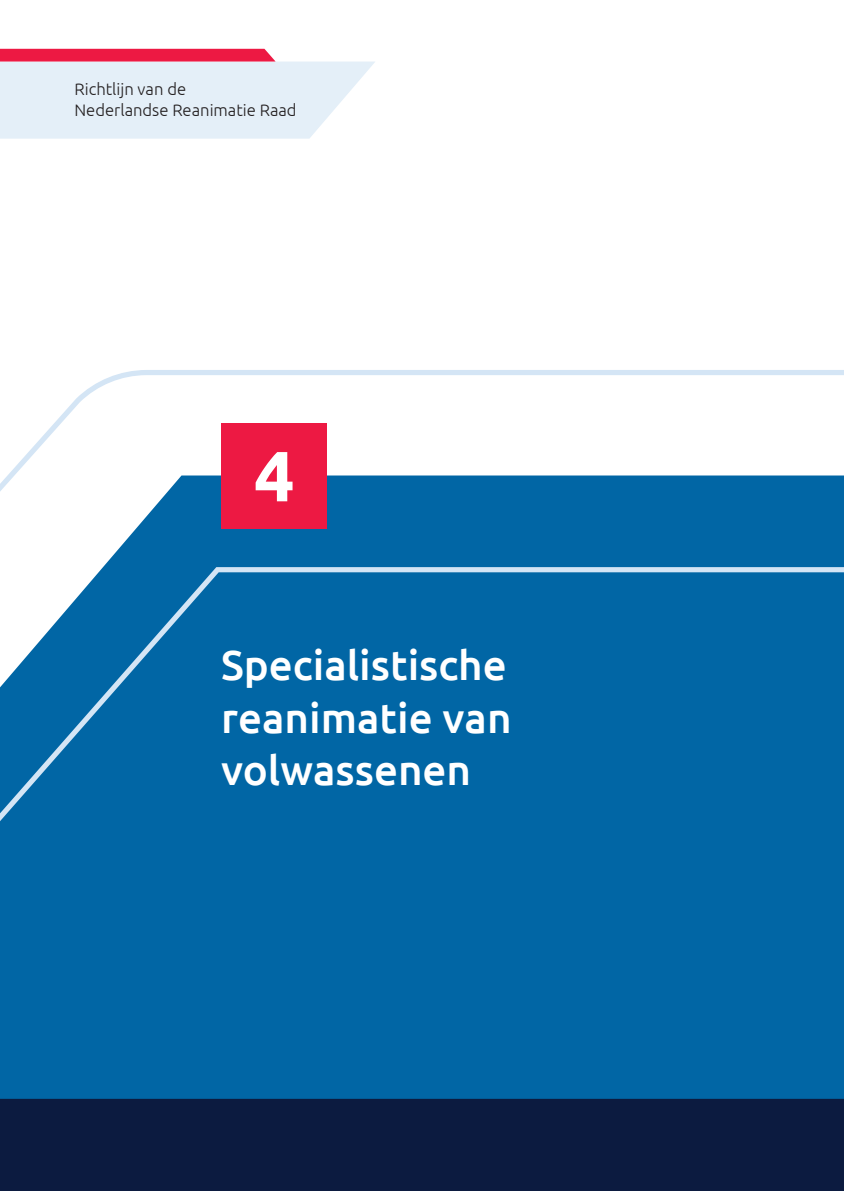
<style>
.page{position:relative;width:844px;height:1191px;background:#fff}
.page>*{position:absolute;margin:0;border:0;box-sizing:border-box;transform-origin:0 0}
.t1{font:700 71.05px "Ubuntu";color:#fff}
.t2{font:500 42px/52.5px "Ubuntu";color:#fff;text-align:justify}
.t3{font:300 16.62px/21px "Ubuntu";color:#231f20}
</style>
<div class="page">
<div style="left:0;top:1098px;width:843px;height:93px;background:#0c1b40"></div>
<div style="left:0;top:887px;width:843px;height:211px;background:#0166a5"></div>
<svg style="left:0;top:370px;width:843px;height:517px;fill:#0166a5"></svg>
<div style="left:222px;top:423px;width:105px;height:105px;background:#ed1943"></div>
<svg style="left:0;top:49px;width:375px;height:90px;background:#e8dbe6"></svg>
<p class="t3" style="left:74px;top:78px;width:224px">Richtlijn van de<br>Nederlandse Reanimatie Raad</p>
<h1 class="t1" style="left:254px;top:433px;width:42px">4</h1>
<p class="t2" style="left:221px;top:637px;width:292px">Specialistische reanimatie van volwassenen</p>
</div>
